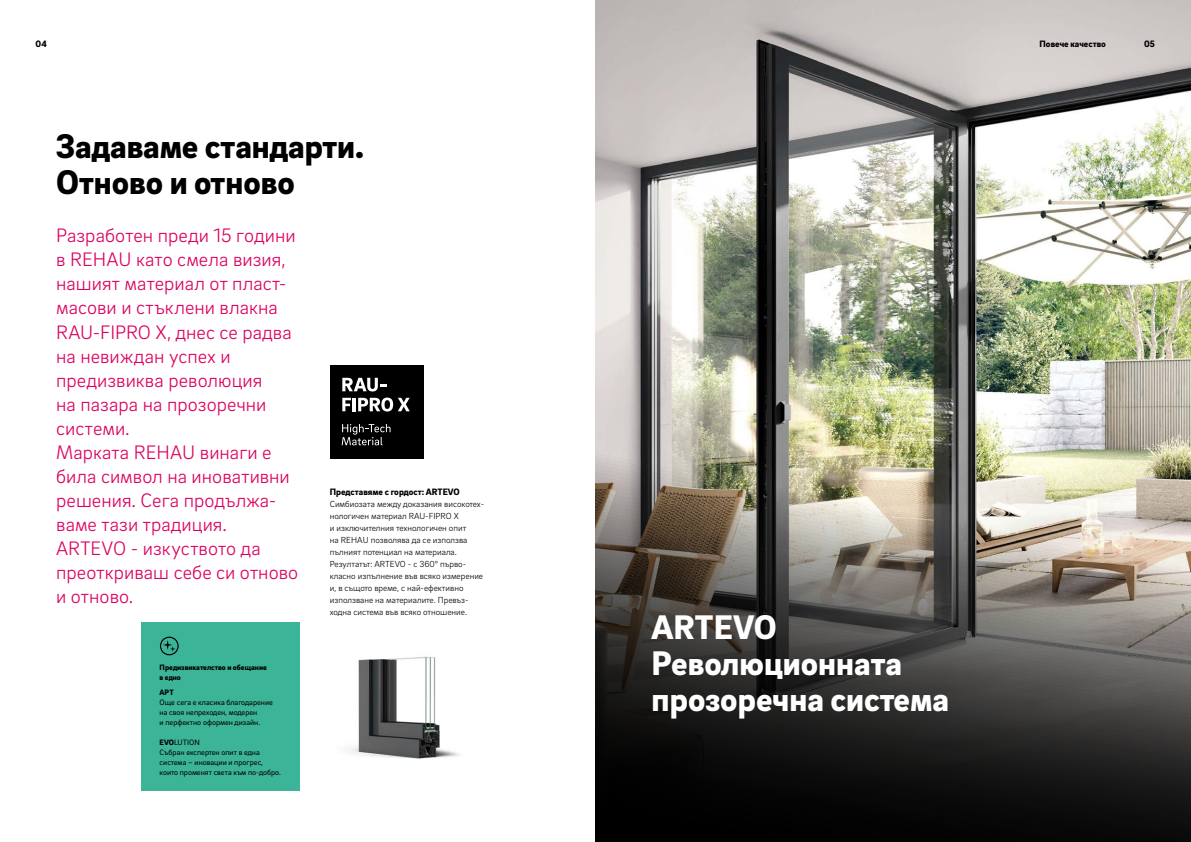
<style>
.page{position:relative;width:1191px;height:842px;background:#fff}
.page>*{position:absolute;margin:0;border:0;box-sizing:border-box;transform-origin:0 0}
._01__Headline_-_35pt{font:900 35px/36px "Brix Sans";color:#fff}
._01__Headline_-_35pt-2{font:900 35px/36px "Brix Sans";color:#000}
._11__Highlighter_-_2{font:300 20px/24px "Brix Sans";letter-spacing:.005em;color:#dd005f}
._14__Body_subline{font:900 9.5px "Brix Sans";color:#000}
.MP__Live_column_titl{font:900 9.5px "Brix Sans";color:#000}
.MP__Page_numbers_-_9{font:900 9.5px "Brix Sans";color:#000}
._16__Body_text_-_9_5{font:300 9px/12px "Brix Sans";color:#000}
._42__Info_box_-_body{font:8px/10px "Brix Sans";color:#000}
._42__Info_box_-_head{font:900 8px/10px "Brix Sans";color:#000}
.s1{font-weight:900}
</style>
<div class="page">
<img style="left:349px;top:656px;width:111px;height:103px">
<img style="left:595px;top:0;width:596px;height:842px">
<div style="left:330px;top:365px;width:93px;height:93px;background:#000"></div>
<svg style="left:342px;top:378px;width:44px;height:13px"></svg>
<svg style="left:342px;top:398px;width:9px;height:13px"></svg>
<hr style="left:352px;top:398px;width:4px;height:13px;background:#fff">
<svg style="left:358px;top:398px;width:52px;height:13px"></svg>
<svg style="left:342px;top:424px;width:48px;height:21px"></svg>
<div style="left:141px;top:622px;width:159px;height:169px;background:#3cb497"></div>
<svg style="left:160px;top:637px;width:19px;height:18px"></svg>
<p class="MP__Page_numbers_-_9" style="left:36px;top:37px;width:13px">04</p>
<p class="MP__Live_column_titl" style="left:1039px;top:37px;width:68px">Повече качество</p>
<p class="MP__Page_numbers_-_9" style="left:1144px;top:37px;width:12px">05</p>
<p class="_01__Headline_-_35pt-2" style="left:56px;top:127px;width:309px">Задаваме стандарти.<br>Отново и отново</p>
<p class="_11__Highlighter_-_2" style="left:56px;top:223px;width:241px">Разработен преди 15 години в REHAU като смела визия, нашият материал от пласт&shy;масови и стъклени влакна<br>RAU-FIPRO X, днес се радва на невиждан успех и предизвиква революция<br>на пазара на прозоречни системи.</p>
<p class="_11__Highlighter_-_2" style="left:56px;top:439px;width:235px">Марката REHAU винаги е била символ на иновативни решения. Сега продължа&shy;ваме тази традиция.</p>
<p class="_11__Highlighter_-_2" style="left:56px;top:535px;width:244px">ARTEVO - изкуството да преоткриваш себе си отново и отново.</p>
<p class="_14__Body_subline" style="left:330px;top:485px;width:132px">Представяме с гордост: ARTEVO</p>
<p class="_16__Body_text_-_9_5" style="left:330px;top:497px;width:156px">Симбиозата между доказания високотех&shy;нологичен материал RAU-FIPRO X<br>и изключителния технологичен опит<br>на REHAU позволява да се използва пълният потенциал на материала.<br>Резултатът: ARTEVO - с 360° първо&shy;класно изпълнение във всяко измерение и, в същото време, с най-ефективно използване на материалите. Превъз&shy;ходна система във всяко отношение.</p>
<p class="_42__Info_box_-_head" style="left:160px;top:662px;width:109px">Предизвикателство и обещание в едно</p>
<p class="_42__Info_box_-_head" style="left:160px;top:687px;width:16px">АРТ</p>
<p class="_42__Info_box_-_body" style="left:160px;top:697px;width:115px">Още сега е класика благодарение на своя непреходен, модерен<br>и перфектно оформен дизайн.</p>
<p class="_42__Info_box_-_body" style="left:160px;top:737px;width:42px"><span class="s1">EVO</span>LUTION</p>
<p class="_42__Info_box_-_body" style="left:160px;top:747px;width:123px">Събран експертен опит в една система – иновации и прогрес, които променят света към по-добро.</p>
<p class="_01__Headline_-_35pt" style="left:651px;top:607px;width:299px">ARTEVO<br>Революционната прозоречна система</p>
</div>
